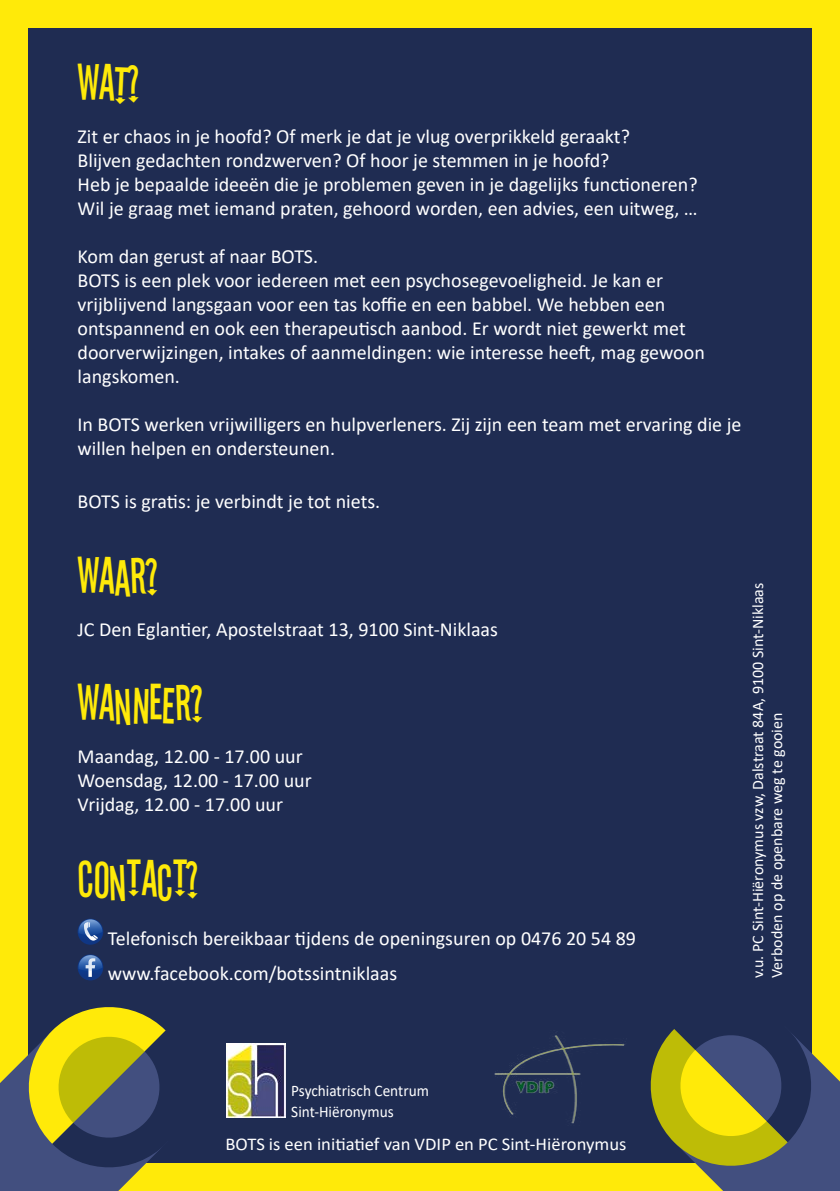
<style>
.page{position:relative;width:840px;height:1191px;background:#fff}
.page>*{position:absolute;margin:0;border:0;box-sizing:border-box;transform-origin:0 0}
.t1{font:48px "Stereofidelic";color:#ffea09}
.t2{font:20px/24px "Calibri";color:#fff}
.t3{font:18px "Calibri";color:#fff}
.t4{font:16.2px/20.4px "Calibri";color:#fff;scale:.95 1}
.t5{font:16px/19.2px "Calibri";color:#fff}
</style>
<div class="page">
<div style="left:0;top:0;width:839px;height:1191px;background:#ffea09"></div>
<div style="left:28px;top:28px;width:783px;height:1134px;background:#1f2c52"></div>
<svg style="left:0;top:1007px;width:197px;height:184px"></svg>
<svg style="left:642px;top:997px;width:197px;height:194px"></svg>
<img style="left:226px;top:1043px;width:59px;height:74px">
<img style="left:494px;top:1035px;width:131px;height:89px">
<div style="left:77px;top:918px;width:26px;height:26px;background:#103683;border-radius:50%"></div>
<svg style="left:78px;top:919px;width:24px;height:22px"></svg>
<div style="left:77px;top:954px;width:26px;height:26px;background:#12347a;border-radius:50%"></div>
<div style="left:78px;top:955px;width:24px;height:25px;background:#0f3683;border-radius:12px"></div>
<svg style="left:78px;top:955px;width:24px;height:22px"></svg>
<h1 class="t1" style="left:77px;top:57px;width:64px">WAT?</h1>
<p class="t2" style="left:77px;top:124px;width:621px">Zit er chaos in je hoofd? Of merk je dat je vlug overprikkeld geraakt?<br>Blijven gedachten rondzwerven? Of hoor je stemmen in je hoofd?<br>Heb je bepaalde ideeën die je problemen geven in je dagelijks functioneren?<br>Wil je graag met iemand praten, gehoord worden, een advies, een uitweg, …</p>
<p class="t2" style="left:77px;top:244px;width:628px">Kom dan gerust af naar BOTS.<br>BOTS is een plek voor iedereen met een psychosegevoeligheid. Je kan er vrijblijvend langsgaan voor een tas koffie en een babbel. We hebben een ontspannend en ook een therapeutisch aanbod. Er wordt niet gewerkt met doorverwijzingen, intakes of aanmeldingen: wie interesse heeft, mag gewoon langskomen.</p>
<p class="t2" style="left:77px;top:412px;width:665px">In BOTS werken vrijwilligers en hulpverleners. Zij zijn een team met ervaring die je willen helpen en ondersteunen.</p>
<p class="t2" style="left:77px;top:489px;width:304px">BOTS is gratis: je verbindt je tot niets.</p>
<h1 class="t1" style="left:77px;top:549px;width:83px">WAAR?</h1>
<p class="t2" style="left:77px;top:616px;width:422px">JC Den Eglantier, Apostelstraat 13, 9100 Sint-Niklaas</p>
<h1 class="t1" style="left:77px;top:676px;width:128px">WANNEER?</h1>
<p class="t2" style="left:77px;top:744px;width:235px">Maandag, 12.00 - 17.00 uur<br>Woensdag, 12.00 - 17.00 uur<br>Vrijdag, 12.00 - 17.00 uur</p>
<h1 class="t1" style="left:77px;top:852px;width:123px">CONTACT?</h1>
<p class="t2" style="left:108px;top:919px;width:529px;line-height:35.8px">Telefonisch bereikbaar tijdens de openingsuren op 0476 20 54 89 www.facebook.com/botssintniklaas</p>
<p class="t5" style="left:747px;top:978px;width:396px;rotate:-90deg">v.u. PC Sint-Hiëronymus vzw, Dalstraat 84A, 9100 Sint-Niklaas<br>Verboden op de openbare weg te gooien</p>
<p class="t4" style="left:291px;top:1080px;width:146px">Psychiatrisch Centrum<br>Sint-Hiëronymus</p>
<p class="t3" style="left:225px;top:1131px;width:402px">BOTS is een initiatief van VDIP en PC Sint-Hiëronymus</p>
</div>
